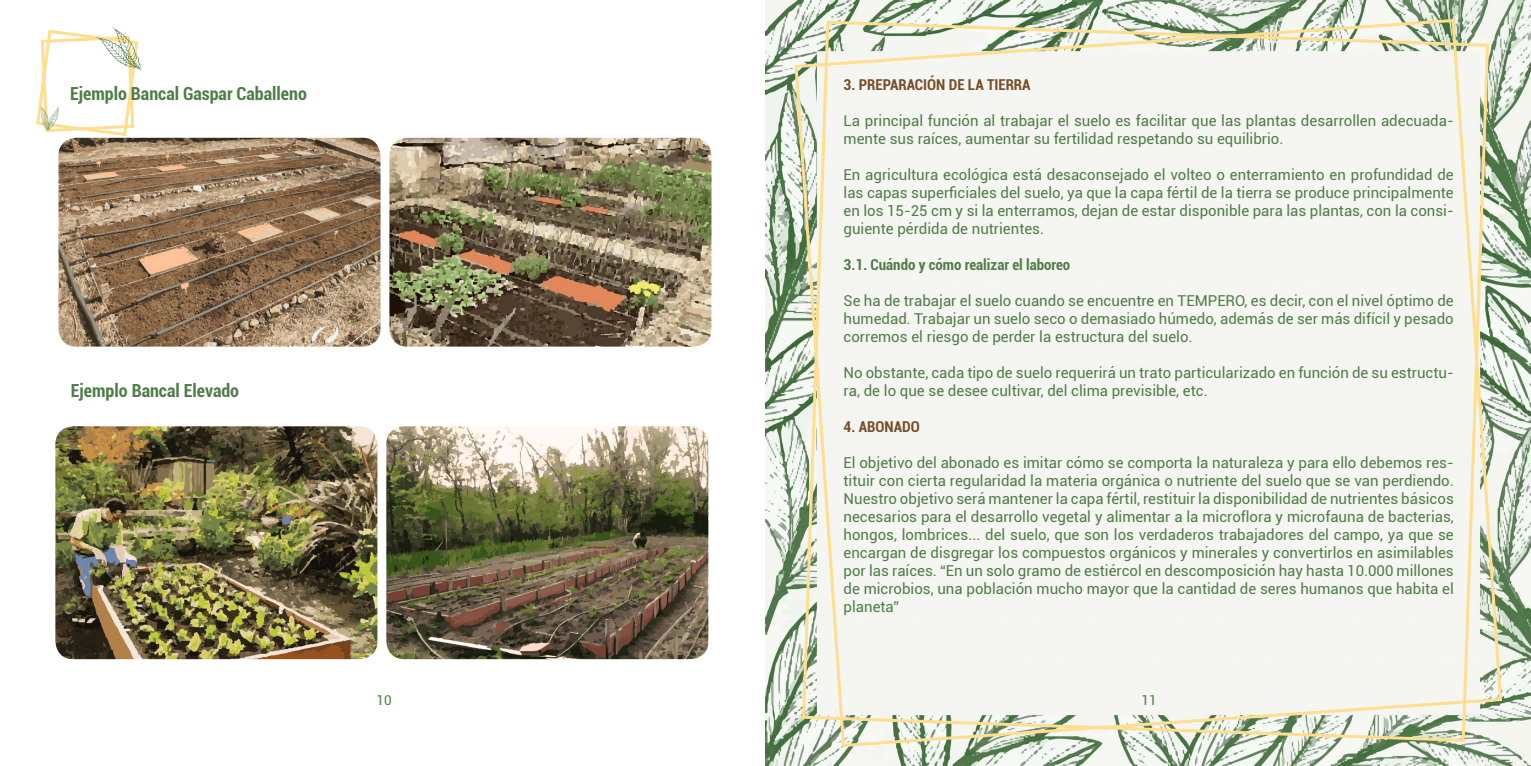
<style>
.page{position:relative;width:1531px;height:766px;background:#fff}
.page>*{position:absolute;margin:0;border:0;box-sizing:border-box;transform-origin:0 0}
.t1{font:700 condensed 18px "Roboto";color:#507c48}
.t2{font:15px/18px "Roboto";color:#507c48;text-align:justify}
.t3{font:700 condensed 15px "Roboto";color:#764e2a}
.t4{font:700 condensed 15px "Roboto";color:#507c48}
.t5{font:13.5px "Roboto";color:#507c48}
</style>
<div class="page">
<img style="left:765px;top:0;width:766px;height:765px">
<svg style="left:793px;top:17px;width:710px;height:731px"></svg>
<svg style="left:800px;top:19px;width:690px;height:724px"></svg>
<img style="left:58px;top:138px;width:322px;height:208px">
<img style="left:389px;top:138px;width:322px;height:208px">
<img style="left:55px;top:426px;width:322px;height:233px">
<img style="left:386px;top:426px;width:322px;height:233px">
<svg style="left:36px;top:29px;width:106px;height:109px"></svg>
<p class="t1" style="left:70px;top:81px;width:238px">Ejemplo Bancal Gaspar Caballeno</p>
<p class="t1" style="left:71px;top:377px;width:170px">Ejemplo Bancal Elevado</p>
<p class="t3" style="left:843px;top:74px;width:188px">3. PREPARACIÓN DE LA TIERRA</p>
<p class="t2" style="left:843px;top:111px;width:612px">La principal función al trabajar el suelo es facilitar que las plantas desarrollen adecuada&shy;mente sus raíces, aumentar su fertilidad respetando su equilibrio.</p>
<p class="t2" style="left:843px;top:165px;width:612px">En agricultura ecológica está desaconsejado el volteo o enterramiento en profundidad de las capas superficiales del suelo, ya que la capa fértil de la tierra se produce principalmente en los 15-25 cm y si la enterramos, dejan de estar disponible para las plantas, con la consi&shy;guiente pérdida de nutrientes.</p>
<p class="t4" style="left:843px;top:254px;width:228px">3.1. Cuándo y cómo realizar el laboreo</p>
<p class="t2" style="left:843px;top:291px;width:612px">Se ha de trabajar el suelo cuando se encuentre en TEMPERO, es decir, con el nivel óptimo de humedad. Trabajar un suelo seco o demasiado húmedo, además de ser más difícil y pesado corremos el riesgo de perder la estructura del suelo.</p>
<p class="t2" style="left:843px;top:363px;width:612px">No obstante, cada tipo de suelo requerirá un trato particularizado en función de su estructu&shy;ra, de lo que se desee cultivar, del clima previsible, etc.</p>
<p class="t3" style="left:843px;top:416px;width:78px">4. ABONADO</p>
<p class="t2" style="left:843px;top:453px;width:612px">El objetivo del abonado es imitar cómo se comporta la naturaleza y para ello debemos res&shy;tituir con cierta regularidad la materia orgánica o nutriente del suelo que se van perdiendo.<br>Nuestro objetivo será mantener la capa fértil, restituir la disponibilidad de nutrientes básicos necesarios para el desarrollo vegetal y alimentar a la microflora y microfauna de bacterias, hongos, lombrices... del suelo, que son los verdaderos trabajadores del campo, ya que se encargan de disgregar los compuestos orgánicos y minerales y convertirlos en asimilables por las raíces. “En un solo gramo de estiércol en descomposición hay hasta 10.000 millones de microbios, una población mucho mayor que la cantidad de seres humanos que habita el planeta”</p>
<p class="t5" style="left:376px;top:691px;width:17px">10</p>
<p class="t5" style="left:1141px;top:691px;width:17px">11</p>
</div>
